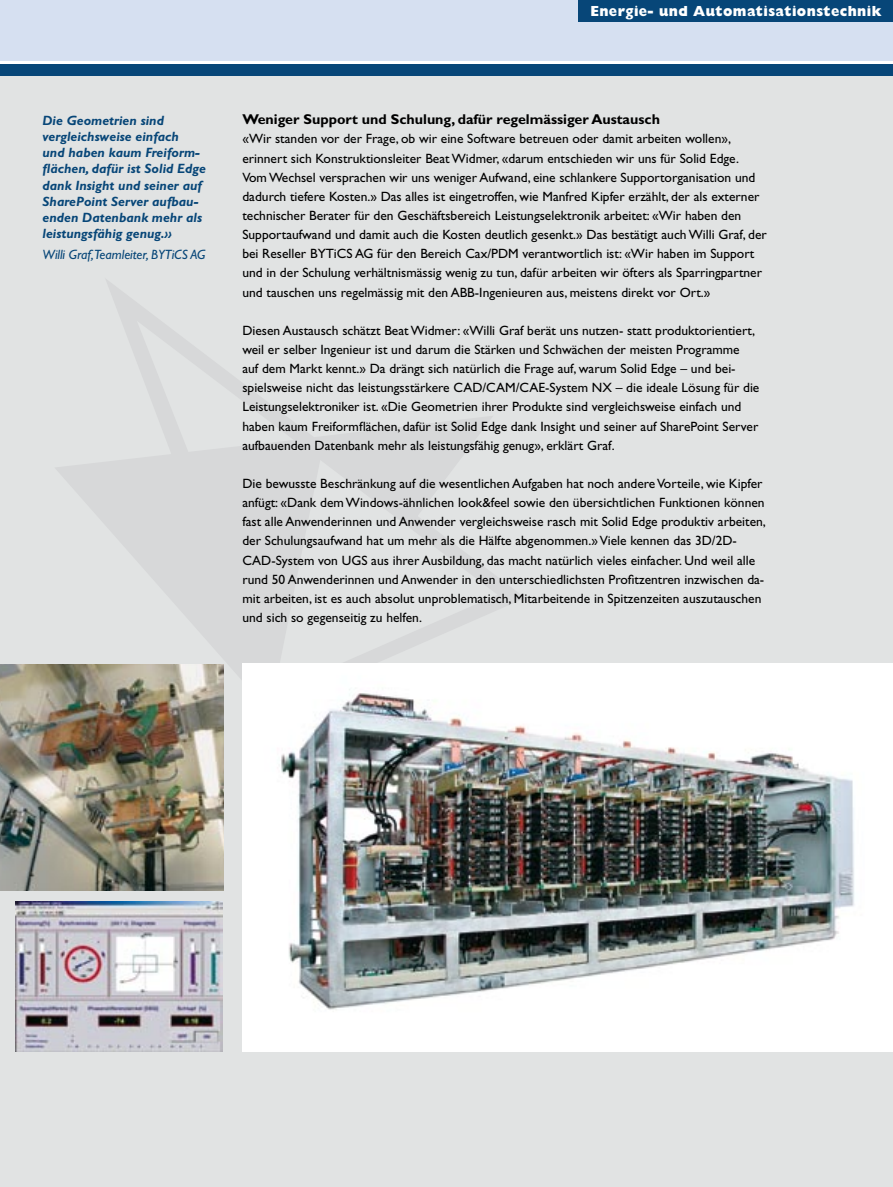
<style>
.page{position:relative;width:893px;height:1187px;background:#fff}
.page>*{position:absolute;margin:0;border:0;box-sizing:border-box;transform-origin:0 0}
.t1{font:800 14.7px "M Gill Sans";letter-spacing:.03em;color:#fff;scale:.92 1}
.t2{font:700 14.25px "Gill Sans";color:#000}
.t3{font:13.5px/19.2px "Gill Sans";color:#000}
.t4{font:italic 700 13.5px/16.2px "Gill Sans";color:#074678}
.t5{font:italic 13.5px "Gill Sans";color:#074678}
</style>
<div class="page">
<div style="left:0;top:74px;width:893px;height:1112px;background:#e1e3e3"></div>
<div style="left:0;top:0;width:893px;height:61px;background:#d6e0f1"></div>
<svg style="left:56px;top:280px;width:469px;height:430px"></svg>
<div style="left:0;top:64px;width:893px;height:11px;background:#074678"></div>
<img style="left:0;top:664px;width:223px;height:226px">
<img style="left:243px;top:664px;width:650px;height:387px">
<img style="left:15px;top:901px;width:207px;height:150px">
<div style="left:578px;top:0;width:315px;height:22px;background:#074678"></div>
<p class="t1" style="left:590px;top:3px;width:318px">Energie- und Automatisationstechnik</p>
<p class="t4" style="left:43px;top:112px;width:165px">Die Geometrien sind vergleichsweise einfach<br>und haben kaum Freiform&shy;flächen, dafür ist Solid Edge dank Insight und seiner auf<br>SharePoint Server aufbau&shy;enden Datenbank mehr als leistungsfähig genug.»</p>
<p class="t5" style="left:43px;top:246px;width:164px">Willi Graf,Teamleiter, BYTiCS AG</p>
<p class="t2" style="left:242px;top:111px;width:419px">Weniger Support und Schulung, dafür regelmässiger Austausch</p>
<p class="t3" style="left:242px;top:129px;width:526px">«Wir standen vor der Frage, ob wir eine Software betreuen oder damit arbeiten wollen», erinnert sich Konstruktionsleiter Beat Widmer, «darum entschieden wir uns für Solid Edge.<br>Vom Wechsel versprachen wir uns weniger Aufwand, eine schlankere Supportorganisation und dadurch tiefere Kosten.» Das alles ist eingetroffen, wie Manfred Kipfer erzählt, der als externer technischer Berater für den Geschäftsbereich Leistungselektronik arbeitet: «Wir haben den Supportaufwand und damit auch die Kosten deutlich gesenkt.» Das bestätigt auch Willi Graf, der bei Reseller BYTiCS AG für den Bereich Cax/PDM verantwortlich ist: «Wir haben im Support und in der Schulung verhältnismässig wenig zu tun, dafür arbeiten wir öfters als Sparringpartner und tauschen uns regelmässig mit den ABB-Ingenieuren aus, meistens direkt vor Ort.»</p>
<p class="t3" style="left:242px;top:321px;width:519px">Diesen Austausch schätzt Beat Widmer: «Willi Graf berät uns nutzen- statt produktorientiert, weil er selber Ingenieur ist und darum die Stärken und Schwächen der meisten Programme<br>auf dem Markt kennt.» Da drängt sich natürlich die Frage auf, warum Solid Edge – und bei&shy;spielsweise nicht das leistungsstärkere CAD/CAM/CAE-System NX – die ideale Lösung für die Leistungselektroniker ist. «Die Geometrien ihrer Produkte sind vergleichsweise einfach und haben kaum Freiformflächen, dafür ist Solid Edge dank Insight und seiner auf SharePoint Server aufbauenden Datenbank mehr als leistungsfähig genug», erklärt Graf.</p>
<p class="t3" style="left:242px;top:474px;width:525px">Die bewusste Beschränkung auf die wesentlichen Aufgaben hat noch andere Vorteile, wie Kipfer anfügt: «Dank dem Windows-ähnlichen look&amp;feel sowie den übersichtlichen Funktionen können fast alle Anwenderinnen und Anwender vergleichsweise rasch mit Solid Edge produktiv arbeiten, der Schulungsaufwand hat um mehr als die Hälfte abgenommen.» Viele kennen das 3D/2D-CAD-System von UGS aus ihrer Ausbildung, das macht natürlich vieles einfacher. Und weil alle rund 50 Anwenderinnen und Anwender in den unterschiedlichsten Profitzentren inzwischen da&shy;mit arbeiten, ist es auch absolut unproblematisch, Mitarbeitende in Spitzenzeiten auszutauschen und sich so gegenseitig zu helfen.</p>
</div>
